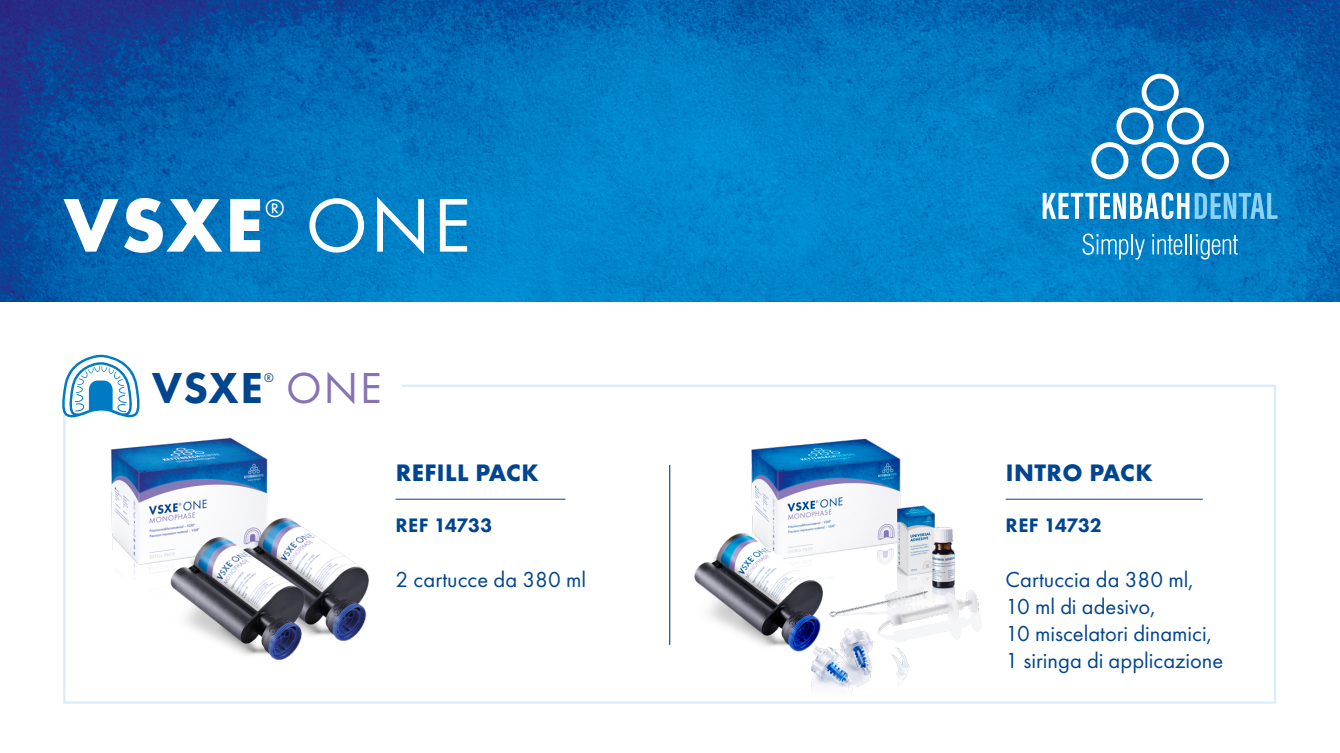
<style>
.page{position:relative;width:1340px;height:753px;background:#fff}
.page>*{position:absolute;margin:0;border:0;box-sizing:border-box;transform-origin:0 0}
.t1{font:700 78.75px "Futura PT";color:#fff}
.t2{font:78.75px "Futura PT";color:#fff}
.t3{font:800 45px "Futura PT";color:#00458e}
.t4{font:45px "Futura PT";color:#8773b3}
.t5{font:26.32px "Futura PT";color:#fff}
.t6{font:700 24.75px "Futura PT";letter-spacing:.02em;color:#00458e}
.t7{font:22.5px/27px "Futura PT";color:#00458e}
.t8{font:800 20.25px "Futura PT";color:#00458e}
.t9{font:800 20.25px "Futura PT";letter-spacing:-.02em;color:#00458e}
.t10{font:13.05px "Futura PT";color:#00458e}
</style>
<div class="page">
<img style="left:0;top:0;width:1339px;height:301px">
<svg style="left:1042px;top:192px;width:235px;height:27px"></svg>
<svg style="left:1082px;top:233px;width:62px;height:27px;background:#379cd4"></svg>
<svg style="left:1152px;top:234px;width:30px;height:21px"></svg>
<hr style="left:1184px;top:234px;width:2px;height:20px;background:#fff">
<hr style="left:1190px;top:234px;width:2px;height:20px;background:#fff">
<svg style="left:1195px;top:234px;width:42px;height:25px"></svg>
<svg style="left:1091px;top:74px;width:137px;height:105px"></svg>
<hr style="left:395px;top:499px;width:170px;height:1px;background:#00458e">
<hr style="left:1005px;top:499px;width:197px;height:1px;background:#00458e">
<svg style="left:62px;top:354px;width:78px;height:63px"></svg>
<img style="left:111px;top:437px;width:258px;height:223px">
<img style="left:669px;top:438px;width:347px;height:266px">
<h1 class="t1" style="left:63px;top:174px;width:201px">VSXE</h1>
<p class="t5" style="left:265px;top:192px;width:21px">®</p>
<h1 class="t2" style="left:305px;top:179px;width:167px">ONE</h1>
<h2 class="t3" style="left:152px;top:360px;width:113px">VSXE</h2>
<p class="t10" style="left:264px;top:370px;width:11px">®</p>
<h2 class="t4" style="left:286px;top:361px;width:97px">ONE</h2>
<p class="t6" style="left:396px;top:457px;width:144px">REFILL PACK</p>
<p class="t6" style="left:1005px;top:457px;width:148px">INTRO PACK</p>
<p class="t8" style="left:395px;top:512px;width:99px">REF 14733</p>
<p class="t9" style="left:1005px;top:512px;width:98px">REF 14732</p>
<p class="t7" style="left:395px;top:566px;width:192px">2 cartucce da 380 ml</p>
<p class="t7" style="left:1005px;top:566px;width:219px">Cartuccia da 380 ml,<br>10 ml di adesivo,<br>10 miscelatori dinamici,<br>1 siringa di applicazione</p>
</div>
